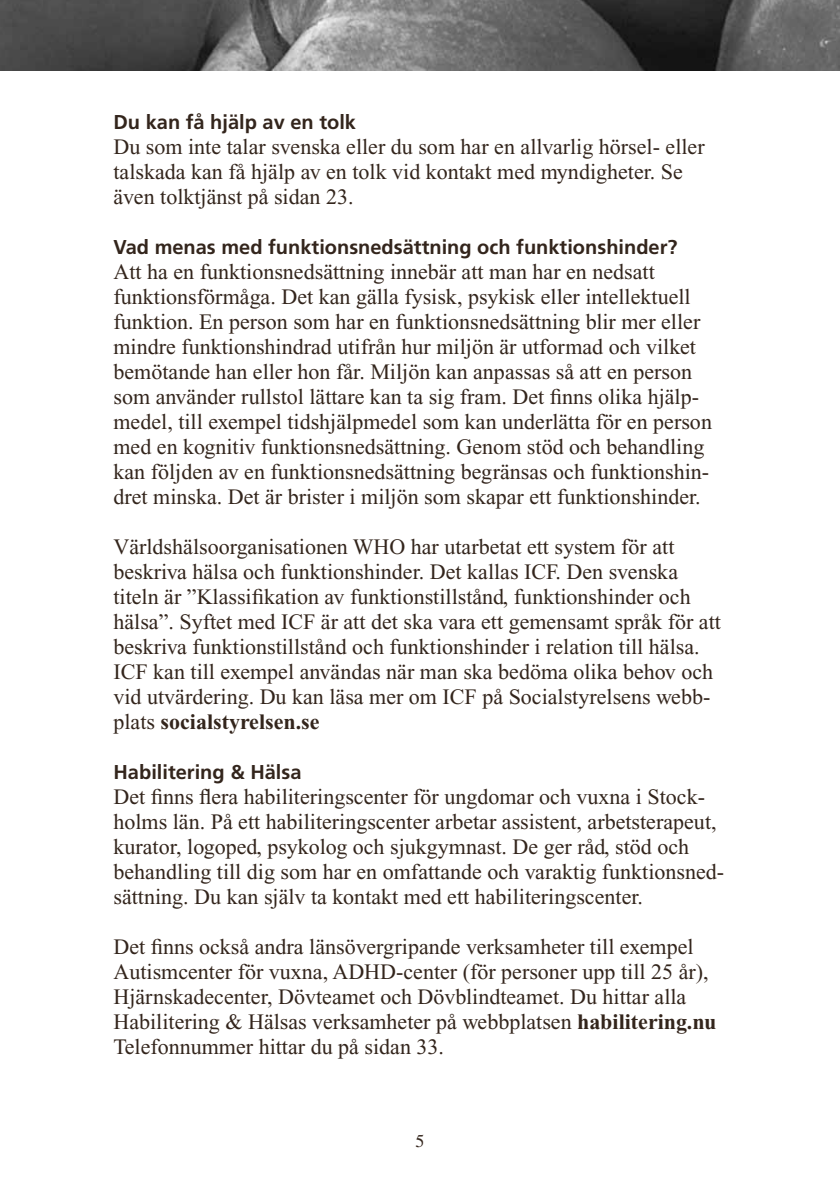
<style>
.page{position:relative;width:840px;height:1191px;background:#fff}
.page>*{position:absolute;margin:0;border:0;box-sizing:border-box;transform-origin:0 0}
.t1{font:22px/25px "Times New Roman";color:#33251c}
.t2{font:700 20px "Frutiger";color:#33251c}
.t3{font:18px "Times";color:#33251c}
.s1{font-weight:700}
</style>
<div class="page">
<img style="left:0;top:0;width:839px;height:71px">
<p class="t2" style="left:113px;top:110px;width:244px">Du kan få hjälp av en tolk</p>
<p class="t1" style="left:113px;top:134px;width:592px">Du som inte talar svenska eller du som har en allvarlig hörsel- eller talskada kan få hjälp av en tolk vid kontakt med myndigheter. Se även tolktjänst på sidan 23.</p>
<p class="t2" style="left:113px;top:235px;width:565px">Vad menas med funktionsnedsättning och funktionshinder?</p>
<p class="t1" style="left:113px;top:259px;width:599px">Att ha en funktionsnedsättning innebär att man har en nedsatt funktionsförmåga. Det kan gälla fysisk, psykisk eller intellektuell funktion. En person som har en funktionsnedsättning blir mer eller mindre funktionshindrad utifrån hur miljön är utformad och vilket bemötande han eller hon får. Miljön kan anpassas så att en person som använder rullstol lättare kan ta sig fram. Det finns olika hjälp&shy;medel, till exempel tidshjälpmedel som kan underlätta för en person med en kognitiv funktionsnedsättning. Genom stöd och behandling kan följden av en funktionsnedsättning begränsas och funktionshin&shy;dret minska. Det är brister i miljön som skapar ett funktionshinder.</p>
<p class="t1" style="left:113px;top:534px;width:608px">Världshälsoorganisationen WHO har utarbetat ett system för att beskriva hälsa och funktionshinder. Det kallas ICF. Den svenska titeln är ”Klassifikation av funktionstillstånd, funktionshinder och hälsa”. Syftet med ICF är att det ska vara ett gemensamt språk för att beskriva funktionstillstånd och funktionshinder i relation till hälsa.<br>ICF kan till exempel användas när man ska bedöma olika behov och vid utvärdering. Du kan läsa mer om ICF på Socialstyrelsens webb&shy;plats <span class="s1">socialstyrelsen.se</span></p>
<p class="t2" style="left:113px;top:760px;width:189px">Habilitering &amp; Hälsa</p>
<p class="t1" style="left:113px;top:784px;width:612px">Det finns flera habiliteringscenter för ungdomar och vuxna i Stock&shy;holms län. På ett habiliteringscenter arbetar assistent, arbetsterapeut, kurator, logoped, psykolog och sjukgymnast. De ger råd, stöd och behandling till dig som har en omfattande och varaktig funktionsned&shy;sättning. Du kan själv ta kontakt med ett habiliteringscenter.</p>
<p class="t1" style="left:113px;top:934px;width:604px">Det finns också andra länsövergripande verksamheter till exempel Autismcenter för vuxna, ADHD-center (för personer upp till 25 år), Hjärnskadecenter, Dövteamet och Dövblindteamet. Du hittar alla Habilitering &amp; Hälsas verksamheter på webbplatsen <span class="s1">habilitering.nu </span>Telefonnummer hittar du på sidan 33.</p>
<p class="t3" style="left:415px;top:1131px;width:10px">5</p>
</div>
